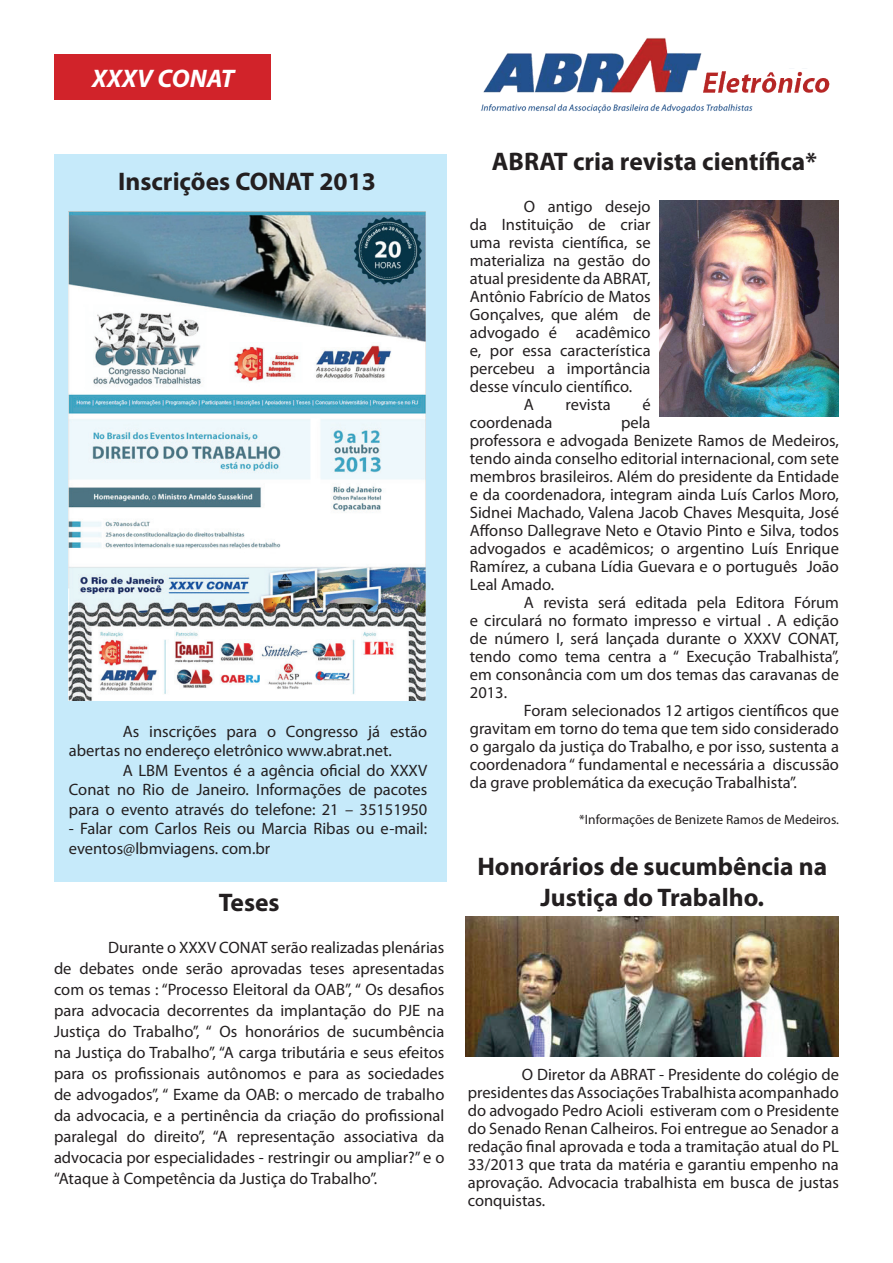
<style>
.page{position:relative;width:893px;height:1263px;background:#fff}
.page>*{position:absolute;margin:0;border:0;box-sizing:border-box;transform-origin:0 0}
.t1{font:700 25.5px/30.6px "Myriad Pro";color:#231f20;text-align:center}
.t2{font:italic 700 25.5px "Myriad Pro";color:#fff}
.t3{font:16.5px/18px "Myriad Pro";color:#231f20;text-align:justify}
.t4{font:13.5px "Myriad Pro";color:#231f20}
</style>
<div class="page">
<img style="left:480px;top:38px;width:350px;height:76px">
<div style="left:54px;top:154px;width:392px;height:727px;background:#c6eafa"></div>
<img style="left:69px;top:212px;width:356px;height:489px">
<img style="left:660px;top:200px;width:179px;height:217px">
<div style="left:54px;top:54px;width:217px;height:46px;background:#d1232a"></div>
<img style="left:466px;top:916px;width:373px;height:141px">
<h1 class="t2" style="left:92px;top:61px;width:144px">XXXV CONAT</h1>
<h1 class="t1" style="left:118px;top:165px;width:259px">Inscrições CONAT 2013</h1>
<p class="t3" style="left:69px;top:721px;width:360px;line-height:19.5px;text-indent:54px">As inscrições para o Congresso já estão abertas no endereço eletrônico www.abrat.net.</p>
<p class="t3" style="left:69px;top:760px;width:360px;line-height:19.5px;text-indent:54px">A LBM Eventos é a agência oficial do XXXV Conat no Rio de Janeiro. Informações de pacotes para o evento através do telefone: 21 – 35151950</p>
<p class="t3" style="left:69px;top:819px;width:360px;line-height:19.5px">- Falar com Carlos Reis ou Marcia Ribas ou e-mail: eventos@lbmviagens. com.br</p>
<h1 class="t1" style="left:219px;top:886px;width:62px">Teses</h1>
<p class="t3" style="left:54px;top:937px;width:392px;line-height:21px;text-indent:54px">Durante o XXXV CONAT serão realizadas plenárias de debates onde serão aprovadas teses apresentadas com os temas : “Processo Eleitoral da OAB”, “ Os desafios para advocacia decorrentes da implantação do PJE na Justiça do Trabalho”, “ Os honorários de sucumbência na Justiça do Trabalho”, “A carga tributária e seus efeitos para os profissionais autônomos e para as sociedades de advogados”, “ Exame da OAB: o mercado de trabalho da advocacia, e a pertinência da criação do profissional paralegal do direito”, “A representação associativa da advocacia por especialidades - restringir ou ampliar?” e o “Ataque à Competência da Justiça do Trabalho”.</p>
<h1 class="t1" style="left:492px;top:145px;width:327px">ABRAT cria revista científica*</h1>
<p class="t3" style="left:524px;top:197px;width:128px">O antigo desejo</p>
<p class="t3" style="left:470px;top:215px;width:182px">da Instituição de criar</p>
<p class="t3" style="left:470px;top:233px;width:182px">uma revista científica, se</p>
<p class="t3" style="left:470px;top:251px;width:182px">materializa na gestão do</p>
<p class="t3" style="left:470px;top:269px;width:182px">atual presidente da ABRAT,</p>
<p class="t3" style="left:470px;top:287px;width:182px">Antônio Fabrício de Matos</p>
<p class="t3" style="left:470px;top:305px;width:182px">Gonçalves, que além de</p>
<p class="t3" style="left:470px;top:323px;width:182px">advogado é acadêmico</p>
<p class="t3" style="left:470px;top:341px;width:182px">e, por essa característica</p>
<p class="t3" style="left:470px;top:359px;width:182px">percebeu a importância</p>
<p class="t3" style="left:470px;top:377px;width:164px">desse vínculo científico.</p>
<p class="t3" style="left:524px;top:395px;width:12px">A</p>
<p class="t3" style="left:565px;top:395px;width:47px">revista</p>
<p class="t3" style="left:642px;top:395px;width:10px">é</p>
<p class="t3" style="left:470px;top:413px;width:84px">coordenada</p>
<p class="t3" style="left:470px;top:413px;width:371px;text-align:left;text-indent:151px">pela<br>professora e advogada Benizete Ramos de Medeiros, tendo ainda conselho editorial internacional, com sete membros brasileiros. Além do presidente da Entidade e da coordenadora, integram ainda Luís Carlos Moro, Sidnei Machado, Valena Jacob Chaves Mesquita, José Affonso Dallegrave Neto e Otavio Pinto e Silva, todos advogados e acadêmicos; o argentino Luís Enrique Ramírez, a cubana Lídia Guevara e o português João Leal Amado.</p>
<p class="t3" style="left:470px;top:593px;width:371px;text-indent:54px">A revista será editada pela Editora Fórum e circulará no formato impresso e virtual . A edição de número I, será lançada durante o XXXV CONAT, tendo como tema centra a “ Execução Trabalhista”, em consonância com um dos temas das caravanas de 2013.</p>
<p class="t3" style="left:470px;top:701px;width:371px;text-indent:54px">Foram selecionados 12 artigos científicos que gravitam em torno do tema que tem sido considerado o gargalo da justiça do Trabalho, e por isso, sustenta a coordenadora “ fundamental e necessária a discussão da grave problemática da execução Trabalhista”.</p>
<p class="t4" style="left:579px;top:811px;width:261px">*Informações de Benizete Ramos de Medeiros.</p>
<h1 class="t1" style="left:477px;top:850px;width:351px">Honorários de sucumbência na<br>Justiça do Trabalho.</h1>
<p class="t3" style="left:468px;top:1065px;width:373px;text-indent:54px">O Diretor da ABRAT - Presidente do colégio de presidentes das Associações Trabalhista acompanhado do advogado Pedro Acioli estiveram com o Presidente do Senado Renan Calheiros. Foi entregue ao Senador a redação final aprovada e toda a tramitação atual do PL 33/2013 que trata da matéria e garantiu empenho na aprovação. Advocacia trabalhista em busca de justas conquistas.</p>
</div>
